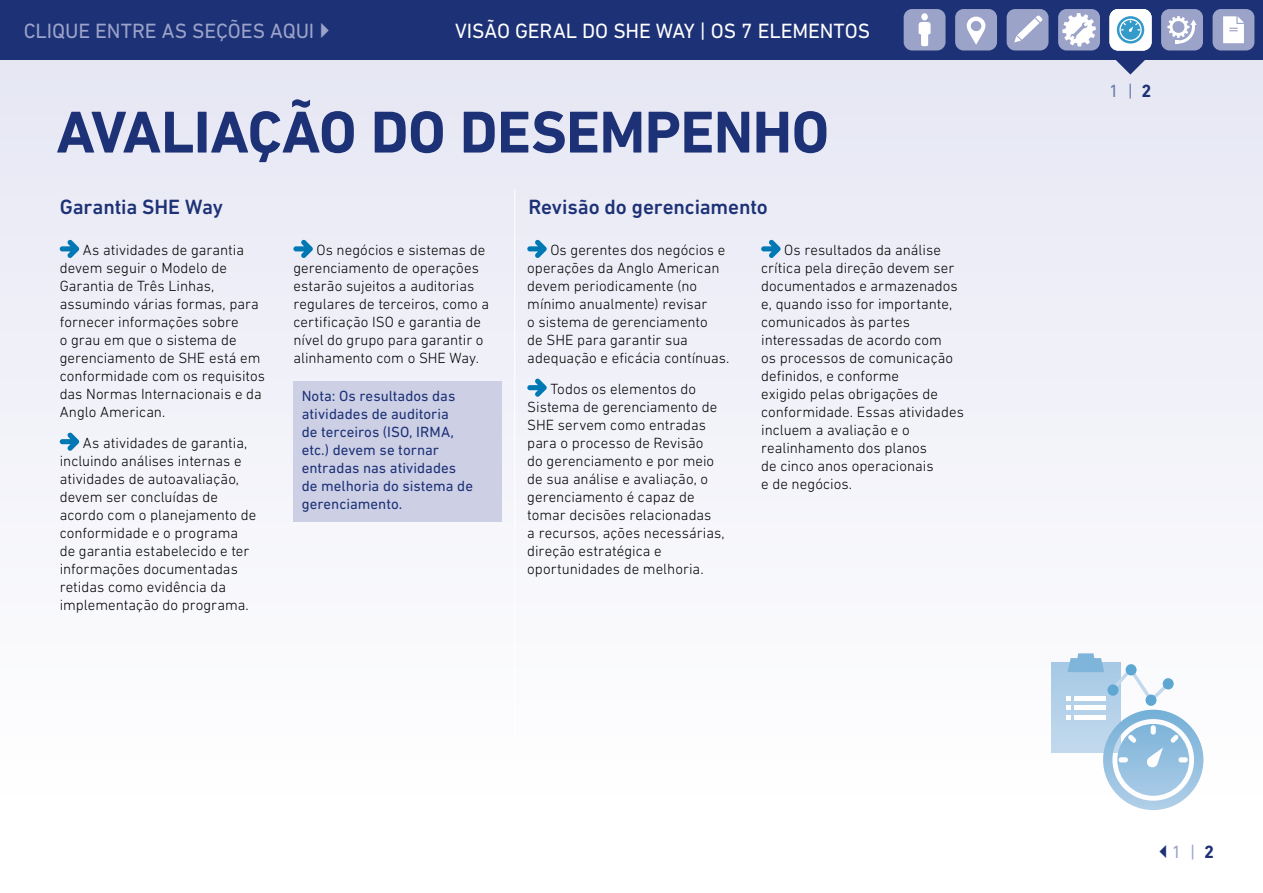
<style>
.page{position:relative;width:1263px;height:893px;background:#fff}
.page>*{position:absolute;margin:0;border:0;box-sizing:border-box;transform-origin:0 0}
.t1{font:700 60px "DIN Next LT Pro";letter-spacing:-.01em;color:#1d3176}
.t2{font:500 21px "DIN Next LT Pro";letter-spacing:-.005em;color:#1d3176}
.t3{font:21px "DIN Next LT Pro";letter-spacing:-.01em;color:#fff}
.t4{font:21px "DIN Next LT Pro";letter-spacing:-.005em;color:#9ca3c9}
.t5{font:18px "DIN Next LT Pro";color:#6c7bad}
.t6{font:18px "DIN Next LT Pro";color:#9ca3c9}
.t7{font:300 15px/18px "DIN Next LT Pro";color:#000}
.t8{font:15px/18px "DIN Next LT Pro";color:#1d3176}
.s1{font-weight:700;color:#1d3176}
</style>
<div class="page">
<div style="left:0;top:60px;width:1263px;height:750px;background:#f2f2f9"></div>
<div style="left:0;top:0;width:1263px;height:60px;background:#1d3176"></div>
<svg style="left:60px;top:240px;width:19px;height:18px"></svg>
<svg style="left:60px;top:432px;width:19px;height:19px"></svg>
<svg style="left:527px;top:240px;width:20px;height:18px"></svg>
<svg style="left:527px;top:378px;width:20px;height:19px"></svg>
<hr style="left:514px;top:189px;width:1px;height:665px;background:#fff">
<div style="left:293px;top:382px;width:209px;height:140px;background:#cdd0e5"></div>
<svg style="left:1115px;top:60px;width:30px;height:15px"></svg>
<svg style="left:761px;top:240px;width:20px;height:18px"></svg>
<svg style="left:293px;top:240px;width:20px;height:18px"></svg>
<svg style="left:1052px;top:663px;width:68px;height:89px;background:#b5d1e9"></svg>
<svg style="left:1067px;top:653px;width:37px;height:19px"></svg>
<div style="left:1074px;top:696px;width:31px;height:5px;background:#fff"></div>
<hr style="left:1074px;top:706px;width:31px;height:4px;background:#fff">
<hr style="left:1074px;top:715px;width:31px;height:4px;background:#fff">
<svg style="left:1066px;top:696px;width:5px;height:23px"></svg>
<svg style="left:1111px;top:668px;width:59px;height:35px"></svg>
<div style="left:1107px;top:684px;width:11px;height:12px;background:#5ea7d2;border-radius:50%"></div>
<div style="left:1125px;top:664px;width:11px;height:11px;background:#5ea7d2;border-radius:50%"></div>
<div style="left:1145px;top:694px;width:11px;height:12px;background:#5ea7d2;border-radius:50%"></div>
<div style="left:1163px;top:678px;width:11px;height:11px;background:#5ea7d2;border-radius:50%"></div>
<svg style="left:1103px;top:710px;width:100px;height:100px"></svg>
<div style="left:904px;top:9px;width:41px;height:41px;background:#9ca3c9;border-radius:8px"></div>
<div style="left:921px;top:13px;width:7px;height:7px;background:#fff;border-radius:50%"></div>
<svg style="left:919px;top:22px;width:12px;height:24px"></svg>
<div style="left:955px;top:9px;width:42px;height:41px;background:#9ca3c9;border-radius:8px"></div>
<svg style="left:967px;top:17px;width:18px;height:28px"></svg>
<div style="left:1007px;top:9px;width:41px;height:41px;background:#9ca3c9;border-radius:8px"></div>
<svg style="left:1014px;top:15px;width:29px;height:27px"></svg>
<div style="left:1212px;top:9px;width:42px;height:41px;background:#9ca3c9;border-radius:8px"></div>
<svg style="left:1223px;top:16px;width:21px;height:27px"></svg>
<div style="left:1161px;top:9px;width:42px;height:41px;background:#9ca3c9;border-radius:8px"></div>
<svg style="left:1167px;top:16px;width:30px;height:27px"></svg>
<div style="left:1058px;top:9px;width:42px;height:41px;background:#9ca3c9;border-radius:8px"></div>
<svg style="left:1062px;top:13px;width:34px;height:33px"></svg>
<div style="left:1109px;top:9px;width:42px;height:41px;background:#fff;border-radius:8px"></div>
<svg style="left:1117px;top:16px;width:27px;height:28px"></svg>
<h2 class="t4" style="left:24px;top:19px;width:292px">CLIQUE ENTRE AS SEÇÕES AQUI</h2>
<h2 class="t3" style="left:455px;top:18px;width:417px">VISÃO GERAL DO SHE WAY | OS 7 ELEMENTOS</h2>
<h1 class="t1" style="left:56px;top:97px;width:774px">AVALIAÇÃO DO DESEMPENHO</h1>
<h2 class="t2" style="left:60px;top:195px;width:165px">Garantia SHE Way</h2>
<h2 class="t2" style="left:529px;top:195px;width:241px">Revisão do gerenciamento</h2>
<p class="t7" style="left:60px;top:241px;width:207px;text-indent:23px">As atividades de garantia devem seguir o Modelo de<br>Garantia de Três Linhas, assumindo várias formas, para fornecer informações sobre<br>o grau em que o sistema de gerenciamento de SHE está em conformidade com os requisitos das Normas Internacionais e da<br>Anglo American.</p>
<p class="t7" style="left:60px;top:433px;width:198px;text-indent:23px">As atividades de garantia, incluindo análises internas e atividades de autoavaliação, devem ser concluídas de acordo com o planejamento de conformidade e o programa de garantia estabelecido e ter informações documentadas retidas como evidência da implementação do programa.</p>
<p class="t7" style="left:293px;top:241px;width:197px;text-indent:23px">Os negócios e sistemas de gerenciamento de operações estarão sujeitos a auditorias regulares de terceiros, como a certificação ISO e garantia de nível do grupo para garantir o alinhamento com o SHE Way.</p>
<p class="t8" style="left:302px;top:387px;width:173px">Nota: Os resultados das atividades de auditoria<br>de terceiros (ISO, IRMA, etc.) devem se tornar entradas nas atividades de melhoria do sistema de gerenciamento.</p>
<p class="t7" style="left:527px;top:241px;width:204px;text-indent:23px">Os gerentes dos negócios e operações da Anglo American devem periodicamente (no mínimo anualmente) revisar<br>o sistema de gerenciamento<br>de SHE para garantir sua adequação e eficácia contínuas.</p>
<p class="t7" style="left:527px;top:379px;width:199px;text-indent:23px">Todos os elementos do<br>Sistema de gerenciamento de<br>SHE servem como entradas para o processo de Revisão<br>do gerenciamento e por meio de sua análise e avaliação, o gerenciamento é capaz de tomar decisões relacionadas<br>a recursos, ações necessárias, direção estratégica e oportunidades de melhoria.</p>
<p class="t7" style="left:761px;top:241px;width:204px;text-indent:23px">Os resultados da análise crítica pela direção devem ser documentados e armazenados e, quando isso for importante, comunicados às partes interessadas de acordo com<br>os processos de comunicação definidos, e conforme<br>exigido pelas obrigações de conformidade. Essas atividades incluem a avaliação e o realinhamento dos planos<br>de cinco anos operacionais<br>e de negócios.</p>
<p class="t5" style="left:1109px;top:81px;width:44px">1 | <span class="s1">2</span></p>
<p class="t6" style="left:1172px;top:841px;width:44px">1 | <span class="s1">2</span></p>
</div>
